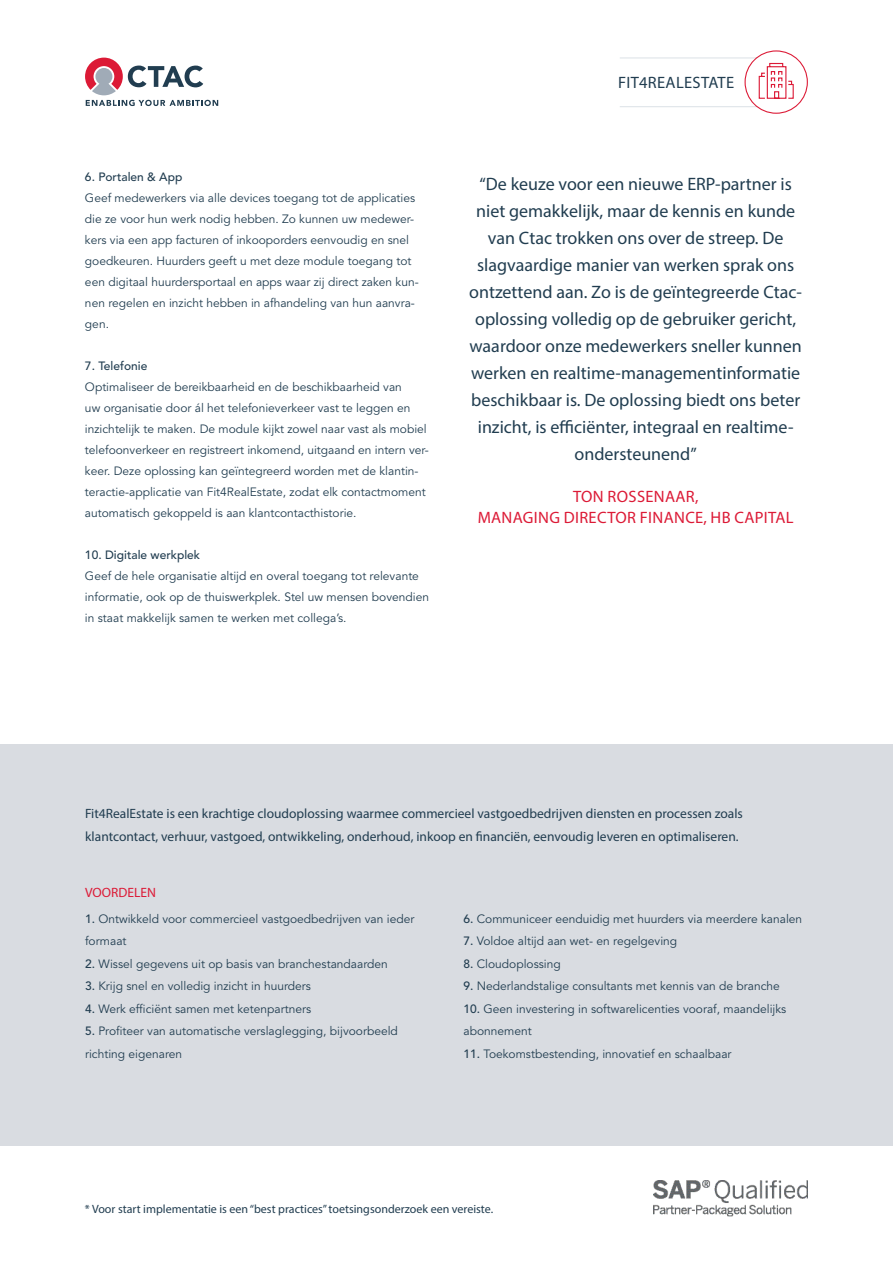
<style>
.page{position:relative;width:893px;height:1263px;background:#fff}
.page>*{position:absolute;margin:0;border:0;box-sizing:border-box;transform-origin:0 0}
.koplabel_wit{font:18px/27px "Myriad Pro";color:#213d50;text-align:center}
.koplabel_wit-2{font:16.5px/21px "Myriad Pro";letter-spacing:.02em;color:#dc1a36;text-align:center}
.Plattetekst{font:16.5px "Myriad Pro";letter-spacing:.02em;color:#213d50}
.Plattetekst-2{font:13.5px/22.5px "Myriad Pro";color:#213d50}
.t1{font:13.5px "Myriad Pro";color:#dc1a36}
.body{font:12px/21px "Avenir LT Std";color:#213d50}
.t2{font:12px "Myriad Pro";color:#213d50}
.t3{font:500 12px "Avenir LT Std";color:#213d50}
.s1{font-weight:500}
</style>
<div class="page">
<div style="left:0;top:744px;width:893px;height:402px;background:#d9dce1"></div>
<svg style="left:85px;top:58px;width:133px;height:48px"></svg>
<img style="left:653px;top:1180px;width:155px;height:37px">
<hr style="left:620px;top:106px;width:137px;height:1px;background:#dbe1e6">
<hr style="left:620px;top:58px;width:137px;height:1px;background:#dbe1e6">
<svg style="left:744px;top:50px;width:64px;height:64px"></svg>
<p class="t3" style="left:85px;top:170px;width:99px">6. Portalen &amp; App</p>
<p class="body" style="left:85px;top:188px;width:335px">Geef medewerkers via alle devices toegang tot de applicaties die ze voor hun werk nodig hebben. Zo kunnen uw medewer&shy;kers via een app facturen of inkooporders eenvoudig en snel goedkeuren. Huurders geeft u met deze module toegang tot een digitaal huurdersportaal en apps waar zij direct zaken kun&shy;nen regelen en inzicht hebben in afhandeling van hun aanvra&shy;gen.</p>
<p class="t3" style="left:85px;top:359px;width:64px">7. Telefonie</p>
<p class="body" style="left:85px;top:377px;width:345px">Optimaliseer de bereikbaarheid en de beschikbaarheid van<br>uw organisatie door ál het telefonieverkeer vast te leggen en inzichtelijk te maken. De module kijkt zowel naar vast als mobiel telefoonverkeer en registreert inkomend, uitgaand en intern ver&shy;keer. Deze oplossing kan geïntegreerd worden met de klantin&shy;teractie-applicatie van Fit4RealEstate, zodat elk contactmoment automatisch gekoppeld is aan klantcontacthistorie.</p>
<p class="t3" style="left:85px;top:548px;width:117px">10. Digitale werkplek</p>
<p class="body" style="left:85px;top:566px;width:346px">Geef de hele organisatie altijd en overal toegang tot relevante informatie, ook op de thuiswerkplek. Stel uw mensen bovendien in staat makkelijk samen te werken met collega’s.</p>
<p class="Plattetekst" style="left:618px;top:73px;width:117px">FIT4REALESTATE</p>
<p class="koplabel_wit" style="left:469px;top:170px;width:334px">“De keuze voor een nieuwe ERP-partner is niet gemakkelijk, maar de kennis en kunde van Ctac trokken ons over de streep. De slagvaardige manier van werken sprak ons ontzettend aan. Zo is de geïntegreerde Ctac&shy;oplossing volledig op de gebruiker gericht, waardoor onze medewerkers sneller kunnen werken en realtime-managementinformatie beschikbaar is. De oplossing biedt ons beter inzicht, is efficiënter, integraal en realtime&shy;ondersteunend”</p>
<p class="koplabel_wit-2" style="left:478px;top:486px;width:318px">TON ROSSENAAR,<br>MANAGING DIRECTOR FINANCE, HB CAPITAL</p>
<p class="Plattetekst-2" style="left:85px;top:802px;width:659px">Fit4RealEstate is een krachtige cloudoplossing waarmee commercieel vastgoedbedrijven diensten en processen zoals klantcontact, verhuur, vastgoed, ontwikkeling, onderhoud, inkoop en financiën, eenvoudig leveren en optimaliseren.</p>
<p class="t1" style="left:85px;top:884px;width:72px">VOORDELEN</p>
<p class="body" style="left:85px;top:908px;width:331px;line-height:22.5px"><span class="s1">1.</span> Ontwikkeld voor commercieel vastgoedbedrijven van ieder formaat</p>
<p class="body" style="left:85px;top:953px;width:304px"><span class="s1">2.</span> Wissel gegevens uit op basis van branchestandaarden</p>
<p class="body" style="left:85px;top:976px;width:227px"><span class="s1">3.</span> Krijg snel en volledig inzicht in huurders</p>
<p class="body" style="left:85px;top:998px;width:228px"><span class="s1">4.</span> Werk efficiënt samen met ketenpartners</p>
<p class="body" style="left:85px;top:1020px;width:314px;line-height:22.5px"><span class="s1">5.</span> Profiteer van automatische verslaglegging, bijvoorbeeld richting eigenaren</p>
<p class="body" style="left:463px;top:908px;width:340px"><span class="s1">6.</span> Communiceer eenduidig met huurders via meerdere kanalen</p>
<p class="body" style="left:463px;top:931px;width:215px"><span class="s1">7.</span> Voldoe altijd aan wet- en regelgeving</p>
<p class="body" style="left:463px;top:953px;width:99px"><span class="s1">8.</span> Cloudoplossing</p>
<p class="body" style="left:463px;top:976px;width:318px"><span class="s1">9.</span> Nederlandstalige consultants met kennis van de branche</p>
<p class="body" style="left:463px;top:998px;width:324px;line-height:22.5px"><span class="s1">10.</span> Geen investering in softwarelicenties vooraf, maandelijks abonnement</p>
<p class="body" style="left:463px;top:1043px;width:270px"><span class="s1">11.</span> Toekomstbestending, innovatief en schaalbaar</p>
<p class="t2" style="left:85px;top:1201px;width:410px">* Voor start implementatie is een “best practices” toetsingsonderzoek een vereiste.</p>
</div>
